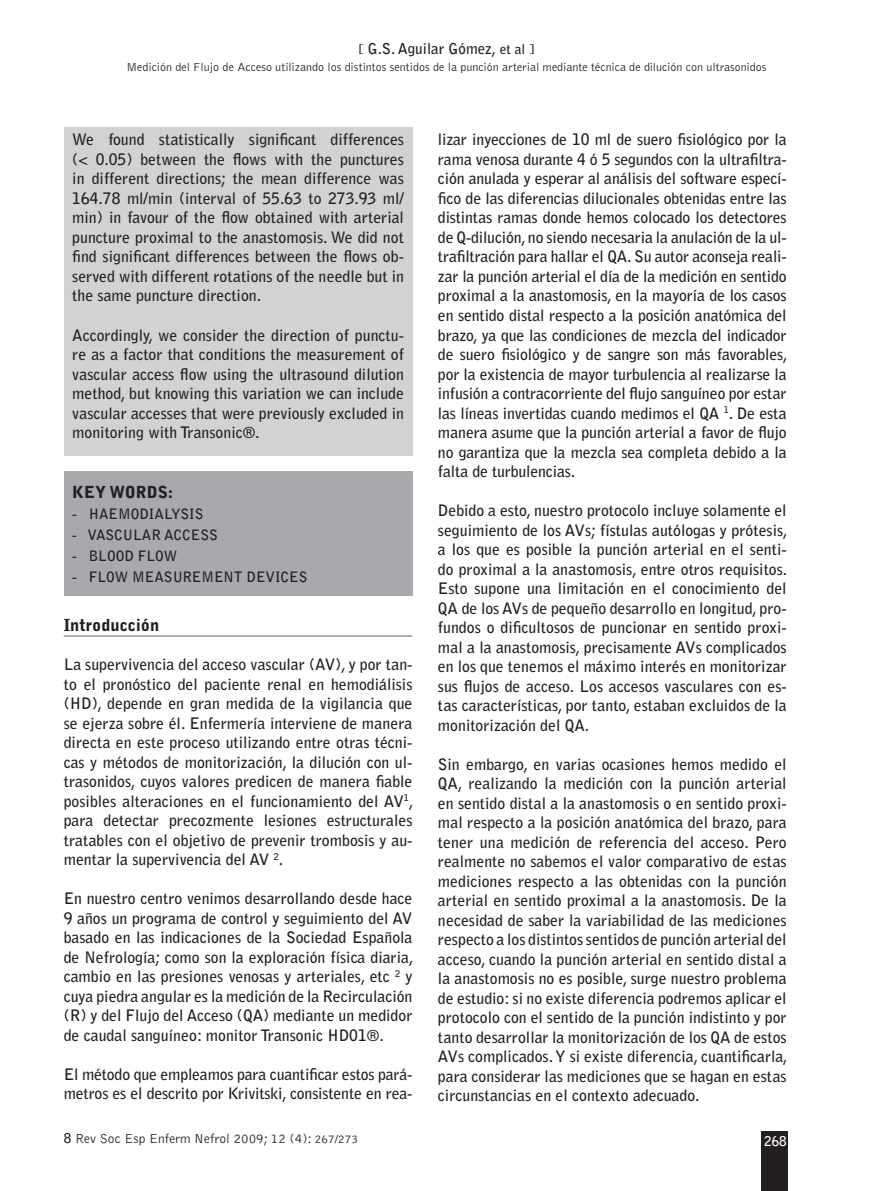
<style>
.page{position:relative;width:893px;height:1191px;background:#fff}
.page>*{position:absolute;margin:0;border:0;box-sizing:border-box;transform-origin:0 0}
.t1{font:900 16.5px "Bell Gothic";color:#231f20}
.t2{font:700 15.75px/19.5px "Bell Gothic";color:#231f20;text-align:justify}
.t3{font:700 15px "Bell Gothic";color:#231f20}
.t4{font:700 14.25px "Bell Gothic";color:#231f20}
.t5{font:300 13.5px "Bell Gothic";color:#231f20}
.t6{font:700 13.5px "Bell Gothic";color:#fff}
.t7{font:300 12px "Bell Gothic";color:#231f20}
.s1{font-size:13.5px}
.s2{font-weight:700}
.s3{font-size:12px}
</style>
<div class="page">
<div style="left:761px;top:1131px;width:27px;height:60px;background:#231f20"></div>
<div style="left:64px;top:471px;width:348px;height:124px;background:#a8a9ad"></div>
<div style="left:64px;top:128px;width:348px;height:328px;background:#d1d2d4"></div>
<hr style="left:64px;top:635px;width:348px;height:2px;background:#939598">
<p class="t3" style="left:359px;top:43px;width:177px"><span class="s1">[</span> G.S. Aguilar Gómez, <span class="s1">et al ]</span></p>
<p class="t7" style="left:127px;top:62px;width:641px">Medición del Flujo de Acceso utilizando los distintos sentidos de la punción arterial mediante técnica de dilución con ultrasonidos</p>
<p class="t2" style="left:72px;top:131px;width:333px">We found statistically significant differences (&lt; 0.05) between the flows with the punctures in different directions; the mean difference was 164.78 ml/min (interval of 55.63 to 273.93 ml/ min) in favour of the flow obtained with arterial puncture proximal to the anastomosis. We did not find significant differences between the flows ob&shy;served with different rotations of the needle but in the same puncture direction.</p>
<p class="t2" style="left:72px;top:326px;width:333px">Accordingly, we consider the direction of punctu&shy;re as a factor that conditions the measurement of vascular access flow using the ultrasound dilution method, but knowing this variation we can include vascular accesses that were previously excluded in monitoring with Transonic®.</p>
<p class="t1" style="left:72px;top:486px;width:102px">KEY WORDS:</p>
<p class="t4" style="left:72px;top:508px;width:133px">- HAEMODIALYSIS</p>
<p class="t4" style="left:72px;top:529px;width:147px">- VASCULAR ACCESS</p>
<p class="t4" style="left:72px;top:550px;width:107px">- BLOOD FLOW</p>
<p class="t4" style="left:72px;top:571px;width:237px">- FLOW MEASUREMENT DEVICES</p>
<p class="t1" style="left:64px;top:619px;width:97px">Introducción</p>
<p class="t2" style="left:64px;top:656px;width:351px">La supervivencia del acceso vascular (AV), y por tan&shy;to el pronóstico del paciente renal en hemodiálisis (HD), depende en gran medida de la vigilancia que se ejerza sobre él. Enfermería interviene de manera directa en este proceso utilizando entre otras técni&shy;cas y métodos de monitorización, la dilución con ul&shy;trasonidos, cuyos valores predicen de manera fiable posibles alteraciones en el funcionamiento del AV<sup>1</sup>, para detectar precozmente lesiones estructurales tratables con el objetivo de prevenir trombosis y au&shy;mentar la supervivencia del AV <sup>2</sup>.</p>
<p class="t2" style="left:64px;top:890px;width:351px">En nuestro centro venimos desarrollando desde hace 9 años un programa de control y seguimiento del AV basado en las indicaciones de la Sociedad Española de Nefrología; como son la exploración física diaria, cambio en las presiones venosas y arteriales, etc <sup>2</sup> y cuya piedra angular es la medición de la Recirculación (R) y del Flujo del Acceso (QA) mediante un medidor de caudal sanguíneo: monitor Transonic HD01®.</p>
<p class="t2" style="left:64px;top:1065px;width:350px">El método que empleamos para cuantificar estos pará&shy;metros es el descrito por Krivitski, consistente en rea-</p>
<p class="t5" style="left:64px;top:1133px;width:296px"><span class="s2">8</span> Rev Soc Esp Enferm Nefrol 2009; 12 (4): <span class="s3">267/273</span></p>
<p class="t2" style="left:438px;top:131px;width:351px">lizar inyecciones de 10 ml de suero fisiológico por la rama venosa durante 4 ó 5 segundos con la ultrafiltra&shy;ción anulada y esperar al análisis del software especí&shy;fico de las diferencias dilucionales obtenidas entre las distintas ramas donde hemos colocado los detectores de Q-dilución, no siendo necesaria la anulación de la ul&shy;trafiltración para hallar el QA. Su autor aconseja reali&shy;zar la punción arterial el día de la medición en sentido proximal a la anastomosis, en la mayoría de los casos en sentido distal respecto a la posición anatómica del brazo, ya que las condiciones de mezcla del indicador de suero fisiológico y de sangre son más favorables, por la existencia de mayor turbulencia al realizarse la infusión a contracorriente del flujo sanguíneo por estar las líneas invertidas cuando medimos el QA <sup>1</sup>. De esta manera asume que la punción arterial a favor de flujo no garantiza que la mezcla sea completa debido a la falta de turbulencias.</p>
<p class="t2" style="left:438px;top:502px;width:351px">Debido a esto, nuestro protocolo incluye solamente el seguimiento de los AVs; fístulas autólogas y prótesis, a los que es posible la punción arterial en el senti&shy;do proximal a la anastomosis, entre otros requisitos.<br>Esto supone una limitación en el conocimiento del QA de los AVs de pequeño desarrollo en longitud, pro&shy;fundos o dificultosos de puncionar en sentido proxi&shy;mal a la anastomosis, precisamente AVs complicados en los que tenemos el máximo interés en monitorizar sus flujos de acceso. Los accesos vasculares con es&shy;tas características, por tanto, estaban excluidos de la monitorización del QA.</p>
<p class="t2" style="left:438px;top:755px;width:351px">Sin embargo, en varias ocasiones hemos medido el QA, realizando la medición con la punción arterial en sentido distal a la anastomosis o en sentido proxi&shy;mal respecto a la posición anatómica del brazo, para tener una medición de referencia del acceso. Pero realmente no sabemos el valor comparativo de estas mediciones respecto a las obtenidas con la punción arterial en sentido proximal a la anastomosis. De la necesidad de saber la variabilidad de las mediciones respecto a los distintos sentidos de punción arterial del acceso, cuando la punción arterial en sentido distal a la anastomosis no es posible, surge nuestro problema de estudio: si no existe diferencia podremos aplicar el protocolo con el sentido de la punción indistinto y por tanto desarrollar la monitorización de los QA de estos AVs complicados. Y si existe diferencia, cuantificarla, para considerar las mediciones que se hagan en estas circunstancias en el contexto adecuado.</p>
<p class="t6" style="left:764px;top:1135px;width:24px">268</p>
</div>
